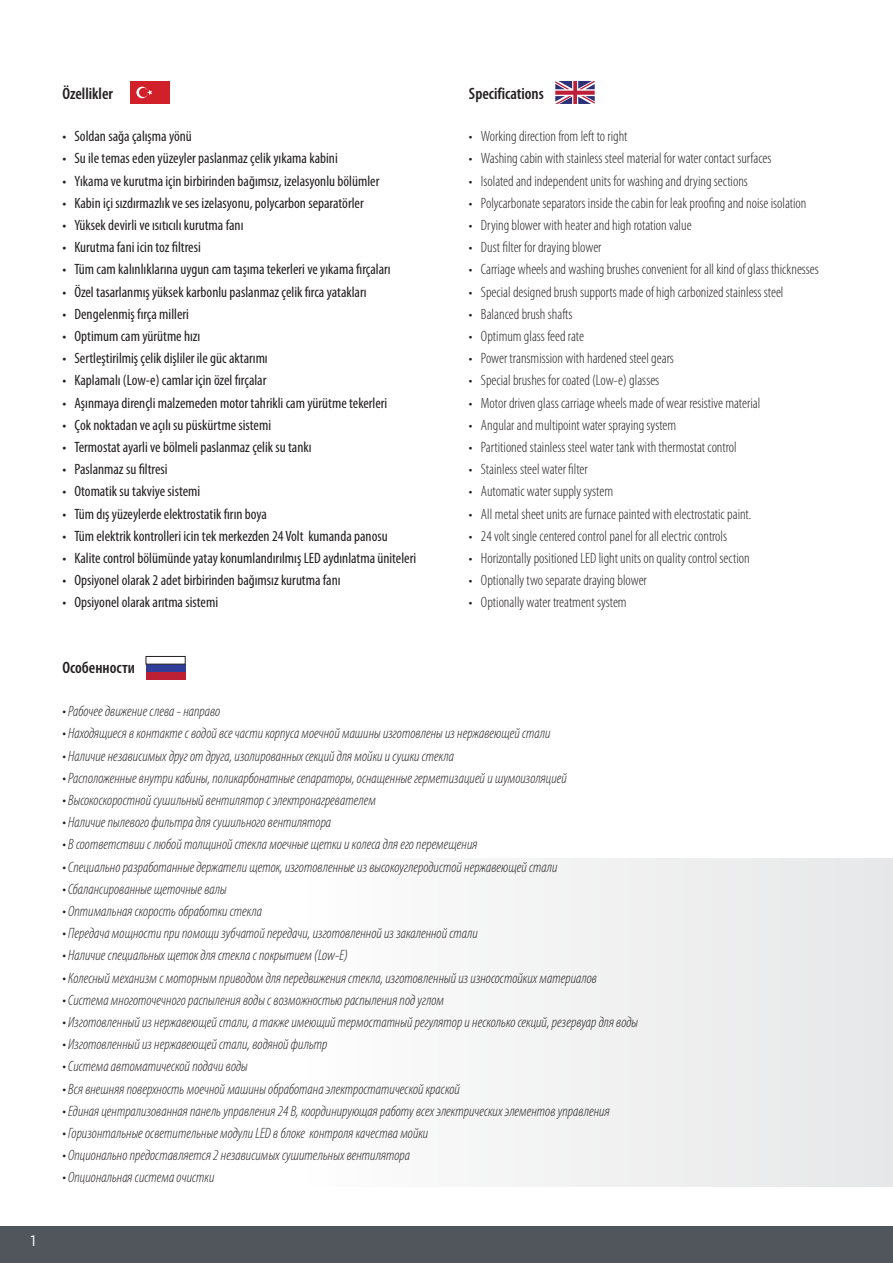
<style>
.page{position:relative;width:893px;height:1263px;background:#fff}
.page>*{position:absolute;margin:0;border:0;box-sizing:border-box;transform-origin:0 0}
.t1{font:600 condensed 16.5px "Myriad Pro";color:#231f20}
.t2{font:italic 300 condensed 15px "Myriad Pro";color:#231f20}
.t3{font:300 condensed 15px "Myriad Pro";color:#231f20}
.t4{font:condensed 15px "Myriad Pro";color:#231f20}
.t5{font:15px "Gotham";color:#fff}
</style>
<div class="page">
<div style="left:301px;top:859px;width:592px;height:328px;background:#f1f2f2"></div>
<img style="left:892px;top:526px;width:1px;height:737px">
<div style="left:131px;top:81px;width:39px;height:23px;background:#d1202a"></div>
<svg style="left:136px;top:87px;width:12px;height:11px"></svg>
<div style="left:139px;top:88px;width:9px;height:9px;background:#d1202a;border-radius:50%"></div>
<svg style="left:147px;top:90px;width:5px;height:5px"></svg>
<svg style="left:555px;top:81px;width:40px;height:23px"></svg>
<div style="left:146px;top:664px;width:39px;height:15px;background:#303e99"></div>
<div style="left:146px;top:672px;width:39px;height:7px;background:#bd1f34"></div>
<div style="left:146px;top:656px;width:39px;height:8px;background:#fff;border:1px solid #231f20"></div>
<div style="left:0;top:1227px;width:893px;height:36px;background:#50565b"></div>
<p class="t5" style="left:30px;top:1231px;width:7px">1</p>
<p class="t1" style="left:62px;top:84px;width:52px">Özellikler</p>
<p class="t4" style="left:62px;top:128px;width:131px">• Soldan sağa çalışma yönü</p>
<p class="t4" style="left:62px;top:150px;width:277px">• Su ile temas eden yüzeyler paslanmaz çelik yıkama kabini</p>
<p class="t4" style="left:62px;top:172px;width:318px">• Yıkama ve kurutma için birbirinden bağımsız, izelasyonlu bölümler</p>
<p class="t4" style="left:62px;top:195px;width:303px">• Kabin içi sızdırmazlık ve ses izelasyonu, polycarbon separatörler</p>
<p class="t4" style="left:62px;top:217px;width:183px">• Yüksek devirli ve ısıtıcılı kurutma fanı</p>
<p class="t4" style="left:62px;top:239px;width:140px">• Kurutma fani icin toz filtresi</p>
<p class="t4" style="left:62px;top:261px;width:330px">• Tüm cam kalınlıklarına uygun cam taşıma tekerleri ve yıkama fırçaları</p>
<p class="t4" style="left:62px;top:283px;width:306px">• Özel tasarlanmış yüksek karbonlu paslanmaz çelik fırca yatakları</p>
<p class="t4" style="left:62px;top:306px;width:128px">• Dengelenmiş fırça milleri</p>
<p class="t4" style="left:62px;top:328px;width:139px">• Optimum cam yürütme hızı</p>
<p class="t4" style="left:62px;top:350px;width:207px">• Sertleştirilmiş çelik dişliler ile güc aktarımı</p>
<p class="t4" style="left:62px;top:372px;width:206px">• Kaplamalı (Low-e) camlar için özel fırçalar</p>
<p class="t4" style="left:62px;top:394px;width:326px">• Aşınmaya dirençli malzemeden motor tahrikli cam yürütme tekerleri</p>
<p class="t4" style="left:62px;top:417px;width:210px">• Çok noktadan ve açılı su püskürtme sistemi</p>
<p class="t4" style="left:62px;top:439px;width:251px">• Termostat ayarli ve bölmeli paslanmaz çelik su tankı</p>
<p class="t4" style="left:62px;top:461px;width:107px">• Paslanmaz su filtresi</p>
<p class="t4" style="left:62px;top:483px;width:139px">• Otomatik su takviye sistemi</p>
<p class="t4" style="left:62px;top:505px;width:206px">• Tüm dış yüzeylerde elektrostatik fırın boya</p>
<p class="t4" style="left:62px;top:528px;width:327px">• Tüm elektrik kontrolleri icin tek merkezden 24 Volt kumanda panosu</p>
<p class="t4" style="left:62px;top:550px;width:355px">• Kalite control bölümünde yatay konumlandırılmış LED aydınlatma üniteleri</p>
<p class="t4" style="left:62px;top:572px;width:280px">• Opsiyonel olarak 2 adet birbirinden bağımsız kurutma fanı</p>
<p class="t4" style="left:62px;top:594px;width:157px">• Opsiyonel olarak arıtma sistemi</p>
<p class="t1" style="left:469px;top:84px;width:76px">Specifications</p>
<p class="t3" style="left:469px;top:128px;width:160px">• Working direction from left to right</p>
<p class="t3" style="left:469px;top:150px;width:304px">• Washing cabin with stainless steel material for water contact surfaces</p>
<p class="t3" style="left:469px;top:173px;width:280px">• Isolated and independent units for washing and drying sections</p>
<p class="t3" style="left:469px;top:195px;width:339px">• Polycarbonate separators inside the cabin for leak proofing and noise isolation</p>
<p class="t3" style="left:469px;top:217px;width:224px">• Drying blower with heater and high rotation value</p>
<p class="t3" style="left:469px;top:239px;width:134px">• Dust filter for draying blower</p>
<p class="t3" style="left:469px;top:261px;width:351px">• Carriage wheels and washing brushes convenient for all kind of glass thicknesses</p>
<p class="t3" style="left:469px;top:284px;width:316px">• Special designed brush supports made of high carbonized stainless steel</p>
<p class="t3" style="left:469px;top:306px;width:105px">• Balanced brush shafts</p>
<p class="t3" style="left:469px;top:328px;width:116px">• Optimum glass feed rate</p>
<p class="t3" style="left:469px;top:350px;width:206px">• Power transmission with hardened steel gears</p>
<p class="t3" style="left:469px;top:372px;width:192px">• Special brushes for coated (Low-e) glasses</p>
<p class="t3" style="left:469px;top:395px;width:293px">• Motor driven glass carriage wheels made of wear resistive material</p>
<p class="t3" style="left:469px;top:417px;width:209px">• Angular and multipoint water spraying system</p>
<p class="t3" style="left:469px;top:439px;width:269px">• Partitioned stainless steel water tank with thermostat control</p>
<p class="t3" style="left:469px;top:461px;width:120px">• Stainless steel water filter</p>
<p class="t3" style="left:469px;top:483px;width:146px">• Automatic water supply system</p>
<p class="t3" style="left:469px;top:506px;width:284px">• All metal sheet units are furnace painted with electrostatic paint.</p>
<p class="t3" style="left:469px;top:528px;width:260px">• 24 volt single centered control panel for all electric controls</p>
<p class="t3" style="left:469px;top:550px;width:282px">• Horizontally positioned LED light units on quality control section</p>
<p class="t3" style="left:469px;top:572px;width:179px">• Optionally two separate draying blower</p>
<p class="t3" style="left:469px;top:594px;width:159px">• Optionally water treatment system</p>
<p class="t1" style="left:62px;top:659px;width:74px">Особенности</p>
<p class="t2" style="left:62px;top:703px;width:159px">• Рабочее движение слева - направо</p>
<p class="t2" style="left:62px;top:725px;width:490px">• Находящиеся в контакте с водой все части корпуса моечной машины изготовлены из нержавеющей стали</p>
<p class="t2" style="left:62px;top:747px;width:393px">• Наличие независимых друг от друга, изолированных секций для мойки и сушки стекла</p>
<p class="t2" style="left:62px;top:770px;width:506px">• Расположенные внутри кабины, поликарбонатные сепараторы, оснащенные герметизацией и шумоизоляцией</p>
<p class="t2" style="left:62px;top:792px;width:315px">• Высокоскоростной сушильный вентилятор с электронагревателем</p>
<p class="t2" style="left:62px;top:814px;width:270px">• Наличие пылевого фильтра для сушильного вентилятора</p>
<p class="t2" style="left:62px;top:836px;width:417px">• В соответствии с любой толщиной стекла моечные щетки и колеса для его перемещения</p>
<p class="t2" style="left:62px;top:858px;width:497px">• Специально разработанные держатели щеток, изготовленные из высокоуглеродистой нержавеющей стали</p>
<p class="t2" style="left:62px;top:881px;width:166px">• Сбалансированные щеточные валы</p>
<p class="t2" style="left:62px;top:903px;width:201px">• Оптимальная скорость обработки стекла</p>
<p class="t2" style="left:62px;top:925px;width:417px">• Передача мощности при помощи зубчатой передачи, изготовленной из закаленной стали</p>
<p class="t2" style="left:62px;top:947px;width:287px">• Наличие специальных щеток для стекла с покрытием (Low-E)</p>
<p class="t2" style="left:62px;top:969px;width:536px">• Колесный механизм с моторным приводом для передвижения стекла, изготовленный из износостойких материалов</p>
<p class="t2" style="left:62px;top:992px;width:383px">• Система многоточечного распыления воды с возможностью распыления под углом</p>
<p class="t2" style="left:62px;top:1014px;width:577px">• Изготовленный из нержавеющей стали, а также имеющий термостатный регулятор и несколько секций, резервуар для воды</p>
<p class="t2" style="left:62px;top:1036px;width:267px">• Изготовленный из нержавеющей стали, водяной фильтр</p>
<p class="t2" style="left:62px;top:1058px;width:187px">• Система автоматической подачи воды</p>
<p class="t2" style="left:62px;top:1080px;width:399px">• Вся внешняя поверхность моечной машины обработана электростатической краской</p>
<p class="t2" style="left:62px;top:1103px;width:549px">• Единая централизованная панель управления 24 В, координирующая работу всех электрических элементов управления</p>
<p class="t2" style="left:62px;top:1125px;width:367px">• Горизонтальные осветительные модули LED в блоке контроля качества мойки</p>
<p class="t2" style="left:62px;top:1147px;width:349px">• Опционально предоставляется 2 независимых сушительных вентилятора</p>
<p class="t2" style="left:62px;top:1169px;width:154px">• Опциональная система очистки</p>
</div>
